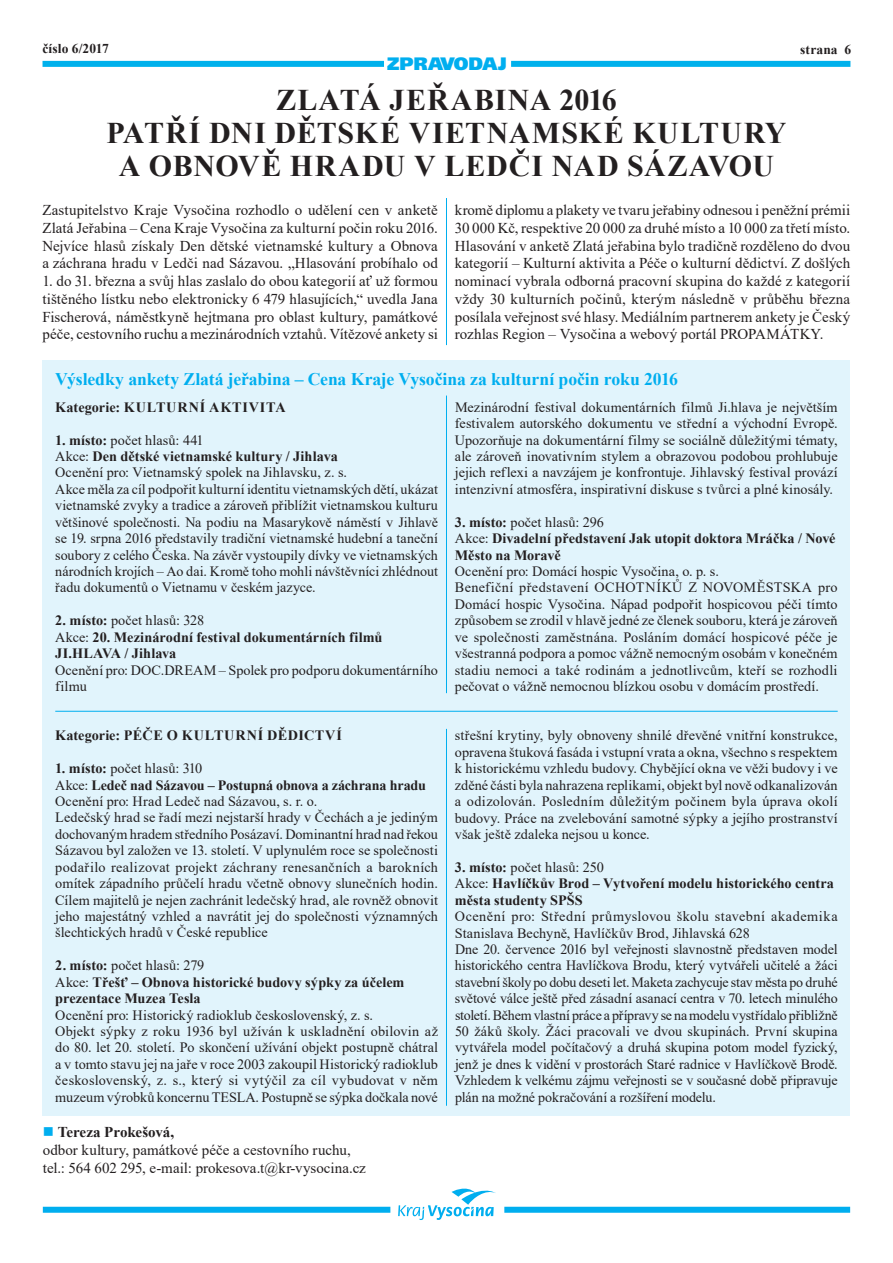
<style>
.page{position:relative;width:893px;height:1263px;background:#fff}
.page>*{position:absolute;margin:0;border:0;box-sizing:border-box;transform-origin:0 0}
.t1{font:700 30px/33px "Times New Roman";letter-spacing:.03em;color:#231f20;text-align:center}
.t2{font:900 18px "Frutiger CE";color:#00aeef}
.t3{font:700 17.7px "Times New Roman";letter-spacing:-.005em;color:#00aeef}
.t4{font:15px/17.7px "Times New Roman";color:#231f20;text-align:justify}
.t5{font:14.25px/16.5px "Times New Roman";color:#231f20}
.t6{font:700 14.25px/16.5px "Times New Roman";color:#231f20}
.t7{font:700 14.25px "Times New Roman";letter-spacing:.02em;color:#231f20}
.t8{font:700 14.25px "Times New Roman";letter-spacing:.045em;color:#231f20}
.t9{font:700 13.5px "Times New Roman";letter-spacing:.005em;color:#231f20}
.s1{font-weight:700}
.s2{font-weight:400}
.s3{color:#00aeef}
</style>
<div class="page">
<div style="left:43px;top:61px;width:341px;height:6px;background:#00b1ec"></div>
<div style="left:511px;top:61px;width:339px;height:6px;background:#00b1ec"></div>
<div style="left:43px;top:1207px;width:347px;height:6px;background:#00aeef"></div>
<div style="left:504px;top:1207px;width:346px;height:6px;background:#00aeef"></div>
<svg style="left:398px;top:1188px;width:98px;height:32px"></svg>
<div style="left:43px;top:360px;width:807px;height:755px;background:#e1f4fc"></div>
<hr style="left:446px;top:198px;width:1px;height:147px;background:#00aeef">
<hr style="left:446px;top:396px;width:1px;height:297px;background:#00aeef">
<hr style="left:446px;top:729px;width:1px;height:377px;background:#00aeef">
<hr style="left:55px;top:711px;width:783px;height:1px;background:#00aeef">
<p class="t9" style="left:43px;top:39px;width:68px">číslo 6/2017</p>
<p class="t9" style="left:800px;top:40px;width:52px">strana 6</p>
<h1 class="t1" style="left:106px;top:83px;width:682px">ZLATÁ JEŘABINA 2016<br>PATŘÍ DNI DĚTSKÉ VIETNAMSKÉ KULTURY<br>A OBNOVĚ HRADU V LEDČI NAD SÁZAVOU</h1>
<p class="t4" style="left:42px;top:201px;width:397px">Zastupitelstvo Kraje Vysočina rozhodlo o udělení cen v anketě Zlatá Jeřabina – Cena Kraje Vysočina za kulturní počin roku 2016.<br>Nejvíce hlasů získaly Den dětské vietnamské kultury a Obnova a záchrana hradu v Ledči nad Sázavou. „Hlasování probíhalo od</p>
<p class="t4" style="left:43px;top:272px;width:397px">1. do 31. března a svůj hlas zaslalo do obou kategorií ať už formou tištěného lístku nebo elektronicky 6 479 hlasujících,“ uvedla Jana Fischerová, náměstkyně hejtmana pro oblast kultury, památkové péče, cestovního ruchu a mezinárodních vztahů. Vítězové ankety si</p>
<p class="t2" style="left:387px;top:52px;width:121px">ZPRAVODAJ</p>
<p class="t4" style="left:455px;top:201px;width:397px">kromě diplomu a plakety ve tvaru jeřabiny odnesou i peněžní prémii 30 000 Kč, respektive 20 000 za druhé místo a 10 000 za třetí místo.<br>Hlasování v anketě Zlatá jeřabina bylo tradičně rozděleno do dvou kategorií – Kulturní aktivita a Péče o kulturní dědictví. Z došlých nominací vybrala odborná pracovní skupina do každé z kategorií vždy 30 kulturních počinů, kterým následně v průběhu března posílala veřejnost své hlasy. Mediálním partnerem ankety je Český rozhlas Region – Vysočina a webový portál PROPAMÁTKY.</p>
<p class="t3" style="left:55px;top:366px;width:624px">Výsledky ankety Zlatá jeřabina – Cena Kraje Vysočina za kulturní počin roku 2016</p>
<p class="t8" style="left:55px;top:397px;width:232px">Kategorie: KULTURNÍ AKTIVITA</p>
<p class="t5" style="left:55px;top:431px;width:384px"><span class="s1">1. místo:</span> počet hlasů: 441<br>Akce: <span class="s1">Den dětské vietnamské kultury / Jihlava<br></span>Ocenění pro: Vietnamský spolek na Jihlavsku, z. s.<br>Akce měla za cíl podpořit kulturní identitu vietnamských dětí, ukázat vietnamské zvyky a tradice a zároveň přiblížit vietnamskou kulturu většinové společnosti. Na podiu na Masarykově náměstí v Jihlavě se 19. srpna 2016 představily tradiční vietnamské hudební a taneční soubory z celého Česka. Na závěr vystoupily dívky ve vietnamských národních krojích – Ao dai. Kromě toho mohli návštěvníci zhlédnout řadu dokumentů o Vietnamu v českém jazyce.</p>
<p class="t6" style="left:55px;top:612px;width:329px">2. místo: <span class="s2">počet hlasů: 328<br>Akce:</span> 20. Mezinárodní festival dokumentárních filmů<br>JI.HLAVA / Jihlava</p>
<p class="t5" style="left:55px;top:661px;width:384px">Ocenění pro: DOC.DREAM – Spolek pro podporu dokumentárního filmu</p>
<p class="t5" style="left:455px;top:398px;width:384px;text-align:justify">Mezinárodní festival dokumentárních filmů Ji.hlava je největším festivalem autorského dokumentu ve střední a východní Evropě.<br>Upozorňuje na dokumentární filmy se sociálně důležitými tématy, ale zároveň inovativním stylem a obrazovou podobou prohlubuje jejich reflexi a navzájem je konfrontuje. Jihlavský festival provází intenzivní atmosféra, inspirativní diskuse s tvůrci a plné kinosály.</p>
<p class="t6" style="left:455px;top:513px;width:382px">3. místo: <span class="s2">počet hlasů: 296<br>Akce:</span> Divadelní představení Jak utopit doktora Mráčka / Nové<br>Město na Moravě</p>
<p class="t5" style="left:455px;top:563px;width:384px">Ocenění pro: Domácí hospic Vysočina, o. p. s.<br>Benefiční představení OCHOTNÍKŮ Z NOVOMĚSTSKA pro Domácí hospic Vysočina. Nápad podpořit hospicovou péči tímto způsobem se zrodil v hlavě jedné ze členek souboru, která je zároveň ve společnosti zaměstnána. Posláním domácí hospicové péče je všestranná podpora a pomoc vážně nemocným osobám v konečném stadiu nemoci a také rodinám a jednotlivcům, kteří se rozhodli pečovat o vážně nemocnou blízkou osobu v domácím prostředí.</p>
<p class="t7" style="left:55px;top:725px;width:288px">Kategorie: PÉČE O KULTURNÍ DĚDICTVÍ</p>
<p class="t5" style="left:55px;top:760px;width:384px"><span class="s1">1. místo:</span> počet hlasů: 310<br>Akce: <span class="s1">Ledeč nad Sázavou – Postupná obnova a záchrana hradu </span>Ocenění pro: Hrad Ledeč nad Sázavou, s. r. o.<br>Ledečský hrad se řadí mezi nejstarší hrady v Čechách a je jediným dochovaným hradem středního Posázaví. Dominantní hrad nad řekou Sázavou byl založen ve 13. století. V uplynulém roce se společnosti podařilo realizovat projekt záchrany renesančních a barokních omítek západního průčelí hradu včetně obnovy slunečních hodin.<br>Cílem majitelů je nejen zachránit ledečský hrad, ale rovněž obnovit jeho majestátný vzhled a navrátit jej do společnosti významných šlechtických hradů v České republice</p>
<p class="t6" style="left:55px;top:957px;width:351px">2. místo: <span class="s2">počet hlasů: 279<br>Akce:</span> Třešť – Obnova historické budovy sýpky za účelem prezentace Muzea Tesla</p>
<p class="t5" style="left:55px;top:1006px;width:384px">Ocenění pro: Historický radioklub československý, z. s.<br>Objekt sýpky z roku 1936 byl užíván k uskladnění obilovin až do 80. let 20. století. Po skončení užívání objekt postupně chátral a v tomto stavu jej na jaře v roce 2003 zakoupil Historický radioklub československý, z. s., který si vytýčil za cíl vybudovat v něm muzeum výrobků koncernu TESLA. Postupně se sýpka dočkala nové</p>
<p class="t4" style="left:43px;top:1123px;width:325px;text-align:left"><span class="s3">■</span> <span class="s1">Tereza Prokešová,<br></span>odbor kultury, památkové péče a cestovního ruchu, tel.: 564 602 295, e-mail: prokesova.t@kr-vysocina.cz</p>
<p class="t5" style="left:455px;top:727px;width:384px;text-align:justify">střešní krytiny, byly obnoveny shnilé dřevěné vnitřní konstrukce, opravena štuková fasáda i vstupní vrata a okna, všechno s respektem k historickému vzhledu budovy. Chybějící okna ve věži budovy i ve zděné části byla nahrazena replikami, objekt byl nově odkanalizován a odizolován. Posledním důležitým počinem byla úprava okolí budovy. Práce na zvelebování samotné sýpky a jejího prostranství však ještě zdaleka nejsou u konce.</p>
<p class="t6" style="left:455px;top:858px;width:381px">3. místo: <span class="s2">počet hlasů: 250<br>Akce:</span> Havlíčkův Brod – Vytvoření modelu historického centra města studenty SPŠS</p>
<p class="t5" style="left:455px;top:908px;width:384px">Ocenění pro: Střední průmyslovou školu stavební akademika Stanislava Bechyně, Havlíčkův Brod, Jihlavská 628<br>Dne 20. července 2016 byl veřejnosti slavnostně představen model historického centra Havlíčkova Brodu, který vytvářeli učitelé a žáci stavební školy po dobu deseti let. Maketa zachycuje stav města po druhé světové válce ještě před zásadní asanací centra v 70. letech minulého století. Během vlastní práce a přípravy se na modelu vystřídalo přibližně 50 žáků školy. Žáci pracovali ve dvou skupinách. První skupina vytvářela model počítačový a druhá skupina potom model fyzický, jenž je dnes k vidění v prostorách Staré radnice v Havlíčkově Brodě.<br>Vzhledem k velkému zájmu veřejnosti se v současné době připravuje plán na možné pokračování a rozšíření modelu.</p>
</div>
